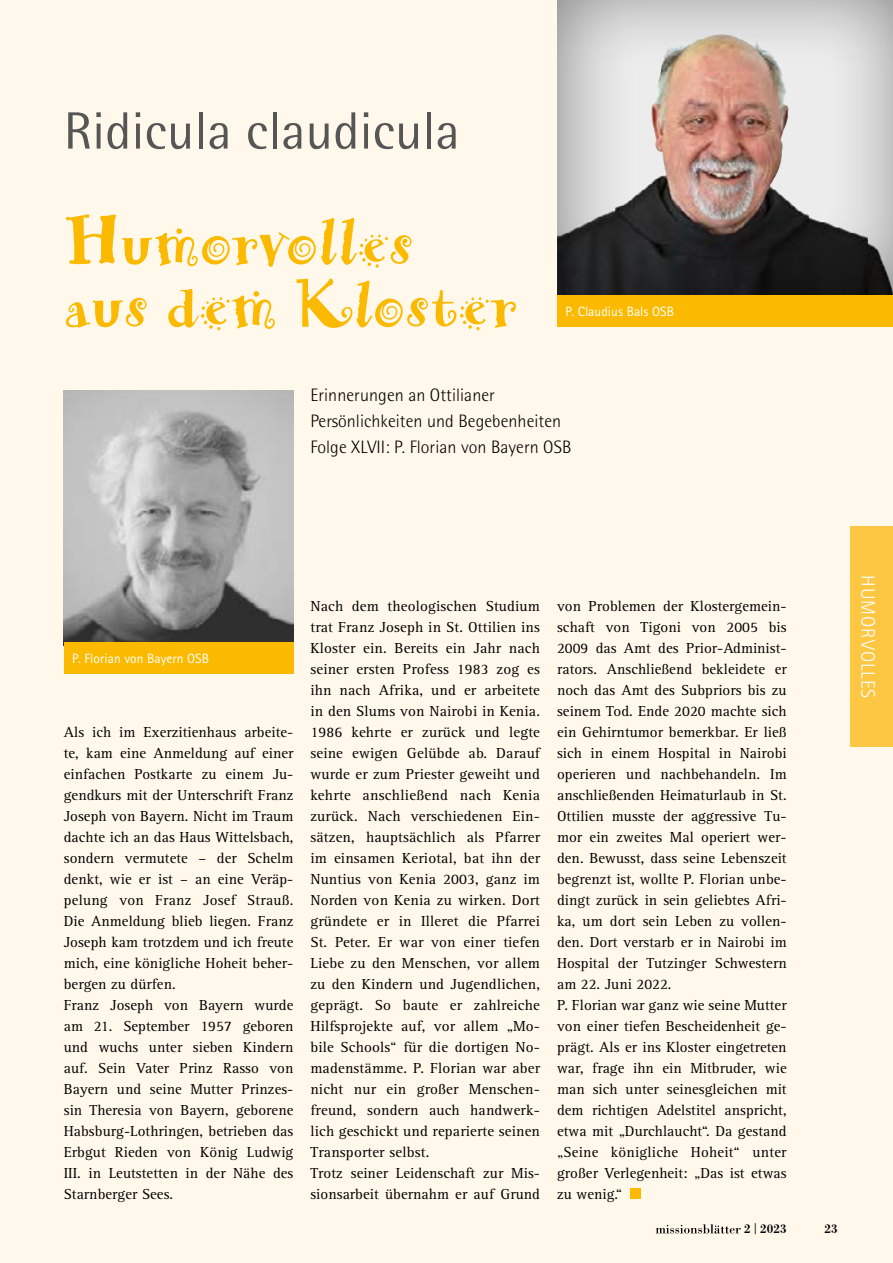
<style>
.page{position:relative;width:893px;height:1263px;background:#fff8eb}
.page>*{position:absolute;margin:0;border:0;box-sizing:border-box;transform-origin:0 0}
.t1{font:52.5px "Rotis Semi Sans Pro";letter-spacing:.005em;color:#565656}
.t2{font:300 19.5px "Rotis Sans Serif Pro";letter-spacing:.05em;color:#fff}
.t3{font:300 18px/26.2px "Rotis Semi Sans Pro";letter-spacing:.005em;color:#000}
.t4{font:15px/21px "Rotis Serif Std";letter-spacing:.005em;color:#000}
.t5{font:13.5px "Rotis Sans Serif Pro";letter-spacing:.005em;color:#fff}
.t6{font:500 13.2px "Bodoni URW";color:#000}
.s1{font-weight:300}
</style>
<div class="page">
<div style="left:851px;top:527px;width:42px;height:220px;background:#fdc743"></div>
<div style="left:555px;top:0;width:338px;height:296px;background:#000;opacity:.5"></div>
<div style="left:557px;top:296px;width:336px;height:31px;background:#fbba00"></div>
<svg style="left:656px;top:1224px;width:85px;height:9px"></svg>
<svg style="left:66px;top:214px;width:345px;height:54px"></svg>
<svg style="left:66px;top:279px;width:450px;height:51px"></svg>
<img style="left:64px;top:390px;width:229px;height:252px">
<div style="left:64px;top:642px;width:229px;height:32px;background:#fbba00"></div>
<div style="left:630px;top:1188px;width:10px;height:11px;background:#fbba00"></div>
<h1 class="t1" style="left:64px;top:100px;width:397px">Ridicula claudicula</h1>
<p class="t5" style="left:566px;top:303px;width:110px">P. Claudius Bals OSB</p>
<p class="t3" style="left:310px;top:382px;width:263px">Erinnerungen an Ottilianer<br>Persönlichkeiten und Begebenheiten<br>Folge XLVII: P. Florian von Bayern OSB</p>
<p class="t5" style="left:72px;top:650px;width:138px">P. Florian von Bayern OSB</p>
<p class="t4" style="left:64px;top:721px;width:231px">Als ich im Exerzitienhaus arbeite&shy;te, kam eine Anmeldung auf einer einfachen Postkarte zu einem Ju&shy;gendkurs mit der Unterschrift Franz<br>Joseph von Bayern. Nicht im Traum dachte ich an das Haus Wittelsbach, sondern vermutete – der Schelm denkt, wie er ist – an eine Veräp&shy;pelung von Franz Josef Strauß.<br>Die Anmeldung blieb liegen. Franz<br>Joseph kam trotzdem und ich freute mich, eine königliche Hoheit beher&shy;bergen zu dürfen.<br>Franz Joseph von Bayern wurde am 21. September 1957 geboren und wuchs unter sieben Kindern auf. Sein Vater Prinz Rasso von<br>Bayern und seine Mutter Prinzes&shy;sin Theresia von Bayern, geborene<br>Habsburg-Lothringen, betrieben das<br>Erbgut Rieden von König Ludwig<br>III. in Leutstetten in der Nähe des<br>Starnberger Sees.</p>
<p class="t4" style="left:310px;top:595px;width:231px">Nach dem theologischen Studium trat Franz Joseph in St. Ottilien ins<br>Kloster ein. Bereits ein Jahr nach seiner ersten Profess 1983 zog es ihn nach Afrika, und er arbeitete in den Slums von Nairobi in Kenia.<br>1986 kehrte er zurück und legte seine ewigen Gelübde ab. Darauf wurde er zum Priester geweiht und kehrte anschließend nach Kenia zurück. Nach verschiedenen Ein&shy;sätzen, hauptsächlich als Pfarrer im einsamen Keriotal, bat ihn der<br>Nuntius von Kenia 2003, ganz im<br>Norden von Kenia zu wirken. Dort gründete er in Illeret die Pfarrei<br>St. Peter. Er war von einer tiefen<br>Liebe zu den Menschen, vor allem zu den Kindern und Jugendlichen, geprägt. So baute er zahlreiche<br>Hilfsprojekte auf, vor allem „Mo&shy;bile Schools“ für die dortigen No&shy;madenstämme. P. Florian war aber nicht nur ein großer Menschen&shy;freund, sondern auch handwerk&shy;lich geschickt und reparierte seinen<br>Transporter selbst.<br>Trotz seiner Leidenschaft zur Mis&shy;sionsarbeit übernahm er auf Grund</p>
<p class="t4" style="left:557px;top:595px;width:231px">von Problemen der Klostergemein&shy;schaft von Tigoni von 2005 bis 2009 das Amt des Prior-Administ&shy;rators. Anschließend bekleidete er noch das Amt des Subpriors bis zu seinem Tod. Ende 2020 machte sich ein Gehirntumor bemerkbar. Er ließ sich in einem Hospital in Nairobi operieren und nachbehandeln. Im anschließenden Heimaturlaub in St.<br>Ottilien musste der aggressive Tu&shy;mor ein zweites Mal operiert wer&shy;den. Bewusst, dass seine Lebenszeit begrenzt ist, wollte P. Florian unbe&shy;dingt zurück in sein geliebtes Afri&shy;ka, um dort sein Leben zu vollen&shy;den. Dort verstarb er in Nairobi im Hospital der Tutzinger Schwestern am 22. Juni 2022.<br>P. Florian war ganz wie seine Mutter von einer tiefen Bescheidenheit ge&shy;prägt. Als er ins Kloster eingetreten war, frage ihn ein Mitbruder, wie man sich unter seinesgleichen mit dem richtigen Adelstitel anspricht, etwa mit „Durchlaucht“. Da gestand „Seine königliche Hoheit“ unter großer Verlegenheit: „Das ist etwas zu wenig.“</p>
<p class="t6" style="left:744px;top:1221px;width:44px">2<span class="s1">|</span>2023</p>
<p class="t6" style="left:824px;top:1221px;width:15px">23</p>
<h2 class="t2" style="left:879px;top:575px;width:125px;rotate:90deg">HUMORVOLLES</h2>
</div>
